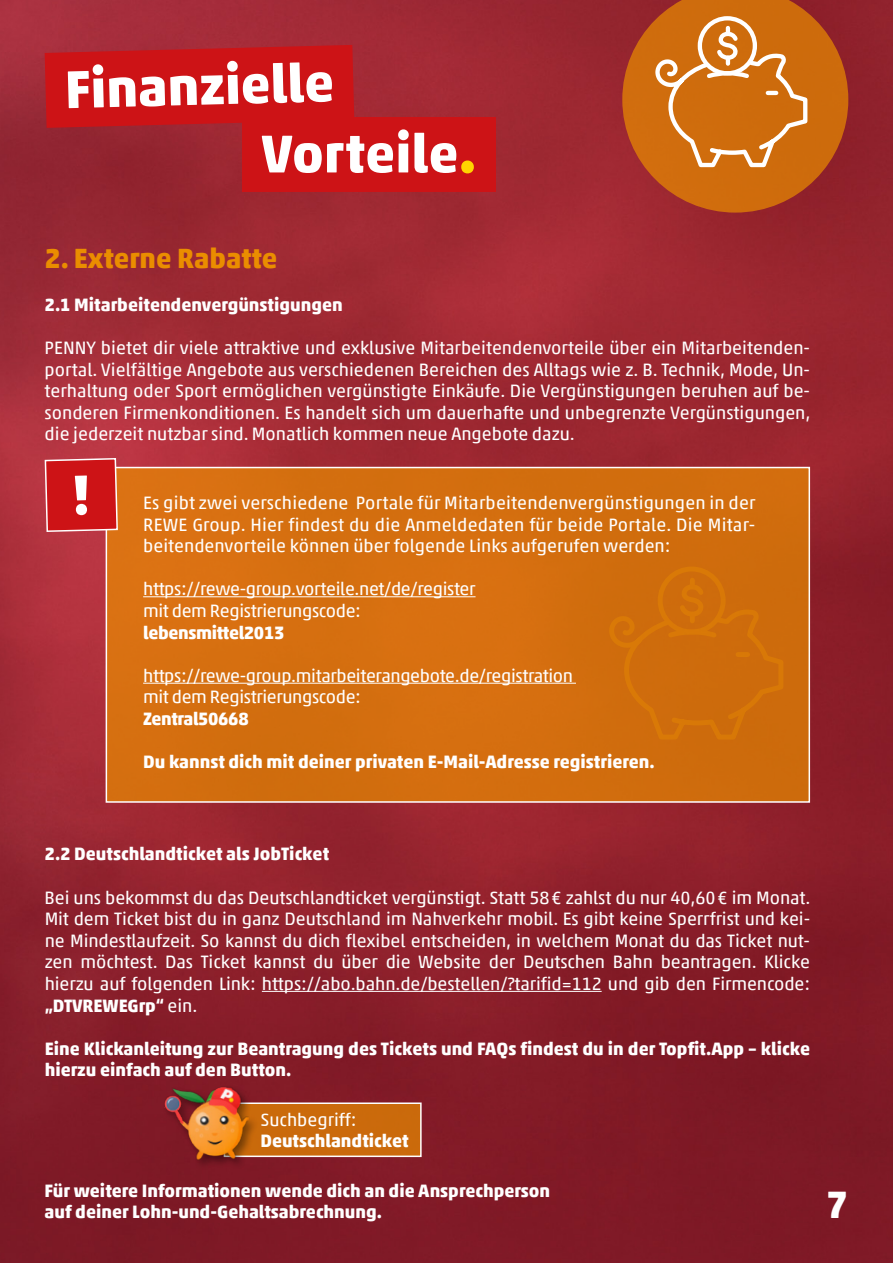
<style>
.page{position:relative;width:893px;height:1263px;background:#fff}
.page>*{position:absolute;margin:0;border:0;box-sizing:border-box;transform-origin:0 0}
.t1{font:700 54px "Akko For Penny";color:#fff}
.t2{font:700 38.25px "Akko For Penny";color:#fff}
.t3{font:700 27.9px "Akko For Penny";color:#ea8d00}
.t4{font:18px/21.6px "Akko For Penny";letter-spacing:-.005em;color:#fff;text-align:justify}
.t5{font:700 18px/21.6px "Akko For Penny";color:#fff}
.t6{font:700 18px "Akko For Penny";letter-spacing:-.02em;color:#fff}
.s1{color:#ffd400}
.s2{font-weight:700}
</style>
<div class="page">
<img style="left:0;top:0;width:893px;height:1263px">
<hr style="left:262px;top:991px;width:340px;height:1px;background:#fff">
<svg style="left:622px;top:0;width:226px;height:213px;background:#ba5318"></svg>
<div style="left:698px;top:16px;width:59px;height:59px;border:4px solid #fff;border-radius:50%"></div>
<svg style="left:652px;top:28px;width:158px;height:141px;background:#d47f2d"></svg>
<svg style="left:45px;top:45px;width:309px;height:83px;background:#c91418"></svg>
<div style="left:242px;top:117px;width:254px;height:75px;background:#cd1316"></div>
<div style="left:106px;top:467px;width:703px;height:335px;background:#d46e0f"></div>
<div style="left:106px;top:467px;width:704px;height:336px;border:2px solid #fff"></div>
<div style="left:658px;top:566px;width:68px;height:68px;border:5px solid #ea8d00;border-radius:50%"></div>
<svg style="left:610px;top:580px;width:149px;height:159px"></svg>
<hr style="left:143px;top:596px;width:333px;height:1px;background:#fff">
<hr style="left:143px;top:683px;width:433px;height:1px;background:#fff">
<div style="left:224px;top:1103px;width:197px;height:53px;background:#ca6a0b"></div>
<div style="left:224px;top:1102px;width:198px;height:55px;border:2px solid #fff"></div>
<div style="left:162px;top:1085px;width:97px;height:86px;background:#000;opacity:.4"></div>
<img style="left:164px;top:1080px;width:86px;height:86px">
<svg style="left:44px;top:457px;width:75px;height:76px;background:#cf292a"></svg>
<h1 class="t1" style="left:63px;top:58px;width:271px;rotate:-2deg">Finanzielle</h1>
<h1 class="t1" style="left:261px;top:121px;width:217px">Vorteile<span class="s1">…</span></h1>
<h3 class="t3" style="left:45px;top:241px;width:234px">2. Externe Rabatte</h3>
<p class="t5" style="left:45px;top:293px;width:300px">2.1 Mitarbeitendenvergünstigungen</p>
<p class="t4" style="left:45px;top:337px;width:767px">PENNY bietet dir viele attraktive und exklusive Mitarbeitendenvorteile über ein Mitarbeitenden&shy;portal. Vielfältige Angebote aus verschiedenen Bereichen des Alltags wie z. B. Technik, Mode, Un&shy;terhaltung oder Sport ermöglichen vergünstigte Einkäufe. Die Vergünstigungen beruhen auf be&shy;sonderen Firmenkonditionen. Es handelt sich um dauerhafte und unbegrenzte Vergünstigungen, die jederzeit nutzbar sind. Monatlich kommen neue Angebote dazu.</p>
<p class="t4" style="left:143px;top:492px;width:614px">Es gibt zwei verschiedene Portale für Mitarbeitendenvergünstigungen in der REWE Group. Hier findest du die Anmeldedaten für beide Portale. Die Mitar&shy;beitendenvorteile können über folgende Links aufgerufen werden:</p>
<p class="t4" style="left:143px;top:578px;width:334px">https://rewe-group.vorteile.net/de/register mit dem Registrierungscode:</p>
<p class="t6" style="left:143px;top:621px;width:143px">lebensmittel2013</p>
<p class="t4" style="left:143px;top:665px;width:431px">https://rewe-group.mitarbeiterangebote.de/registration mit dem Registrierungscode:</p>
<p class="t6" style="left:143px;top:708px;width:107px">Zentral50668</p>
<p class="t5" style="left:143px;top:751px;width:513px">Du kannst dich mit deiner privaten E-Mail-Adresse registrieren.</p>
<p class="t5" style="left:45px;top:843px;width:286px">2.2 Deutschlandticket als JobTicket</p>
<p class="t4" style="left:45px;top:886px;width:767px">Bei uns bekommst du das Deutschlandticket vergünstigt. Statt 58€ zahlst du nur 40,60€ im Monat.<br>Mit dem Ticket bist du in ganz Deutschland im Nahverkehr mobil. Es gibt keine Sperrfrist und kei&shy;ne Mindestlaufzeit. So kannst du dich flexibel entscheiden, in welchem Monat du das Ticket nut&shy;zen möchtest. Das Ticket kannst du über die Website der Deutschen Bahn beantragen. Klicke hierzu auf folgenden Link: https://abo.bahn.de/bestellen/?tarifid=112 und gib den Firmencode: <span class="s2">„DTVREWEGrp“</span> ein.</p>
<p class="t5" style="left:45px;top:1037px;width:767px">Eine Klickanleitung zur Beantragung des Tickets und FAQs findest du in der Topfit.App – klicke hierzu einfach auf den Button.</p>
<p class="t4" style="left:260px;top:1108px;width:98px">Suchbegriff:</p>
<p class="t5" style="left:260px;top:1130px;width:150px">Deutschlandticket</p>
<p class="t5" style="left:45px;top:1179px;width:507px">Für weitere Informationen wende dich an die Ansprechperson auf deiner Lohn-und-Gehaltsabrechnung.</p>
<h2 class="t2" style="left:826px;top:1181px;width:24px">7</h2>
</div>
